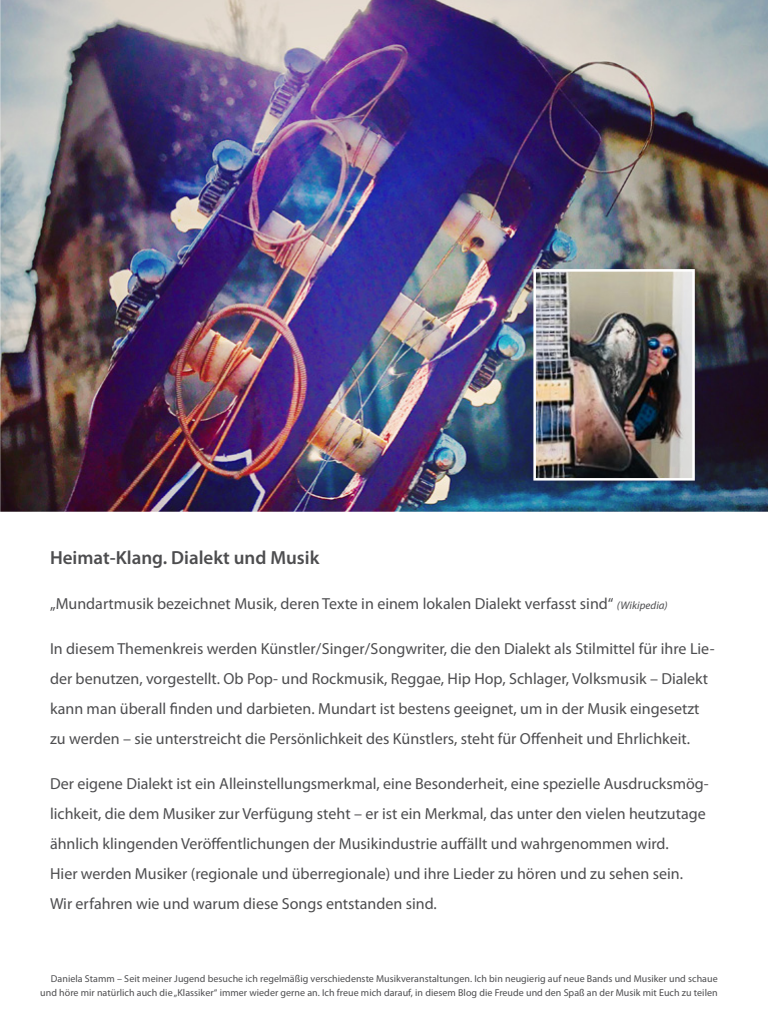
<style>
.page{position:relative;width:768px;height:1024px;background:#fff}
.page>*{position:absolute;margin:0;border:0;box-sizing:border-box;transform-origin:0 0}
.t1{font:600 19px "Myriad Pro";color:#4d4d4f}
.t2{font:16px/30px "Myriad Pro";color:#4d4d4f}
.t3{font:10px/14px "Myriad Pro";letter-spacing:.005em;color:#4d4d4f;text-align:right}
.s1{font-style:italic;font-size:11px}
</style>
<div class="page">
<img style="left:0;top:0;width:768px;height:512px">
<img style="left:537px;top:273px;width:154px;height:204px">
<div style="left:533px;top:269px;width:162px;height:212px;border:3px solid #fff"></div>
<p class="t1" style="left:50px;top:546px;width:271px">Heimat-Klang. Dialekt und Musik</p>
<p class="t2" style="left:50px;top:589px;width:619px">„Mundartmusik bezeichnet Musik, deren Texte in einem lokalen Dialekt verfasst sind“ <span class="s1">(Wikipedia)</span></p>
<p class="t2" style="left:50px;top:634px;width:666px">In diesem Themenkreis werden Künstler/Singer/Songwriter, die den Dialekt als Stilmittel für ihre Lie&shy;der benutzen, vorgestellt. Ob Pop- und Rockmusik, Reggae, Hip Hop, Schlager, Volksmusik – Dialekt kann man überall finden und darbieten. Mundart ist bestens geeignet, um in der Musik eingesetzt zu werden – sie unterstreicht die Persönlichkeit des Künstlers, steht für Offenheit und Ehrlichkeit.</p>
<p class="t2" style="left:50px;top:769px;width:660px">Der eigene Dialekt ist ein Alleinstellungsmerkmal, eine Besonderheit, eine spezielle Ausdrucksmög&shy;lichkeit, die dem Musiker zur Verfügung steht – er ist ein Merkmal, das unter den vielen heutzutage ähnlich klingenden Veröffentlichungen der Musikindustrie auffällt und wahrgenommen wird.</p>
<p class="t2" style="left:50px;top:859px;width:635px">Hier werden Musiker (regionale und überregionale) und ihre Lieder zu hören und zu sehen sein.<br>Wir erfahren wie und warum diese Songs entstanden sind.</p>
<p class="t3" style="left:40px;top:971px;width:679px">Daniela Stamm – Seit meiner Jugend besuche ich regelmäßig verschiedenste Musikveranstaltungen. Ich bin neugierig auf neue Bands und Musiker und schaue und höre mir natürlich auch die „Klassiker“ immer wieder gerne an. Ich freue mich darauf, in diesem Blog die Freude und den Spaß an der Musik mit Euch zu teilen</p>
</div>
